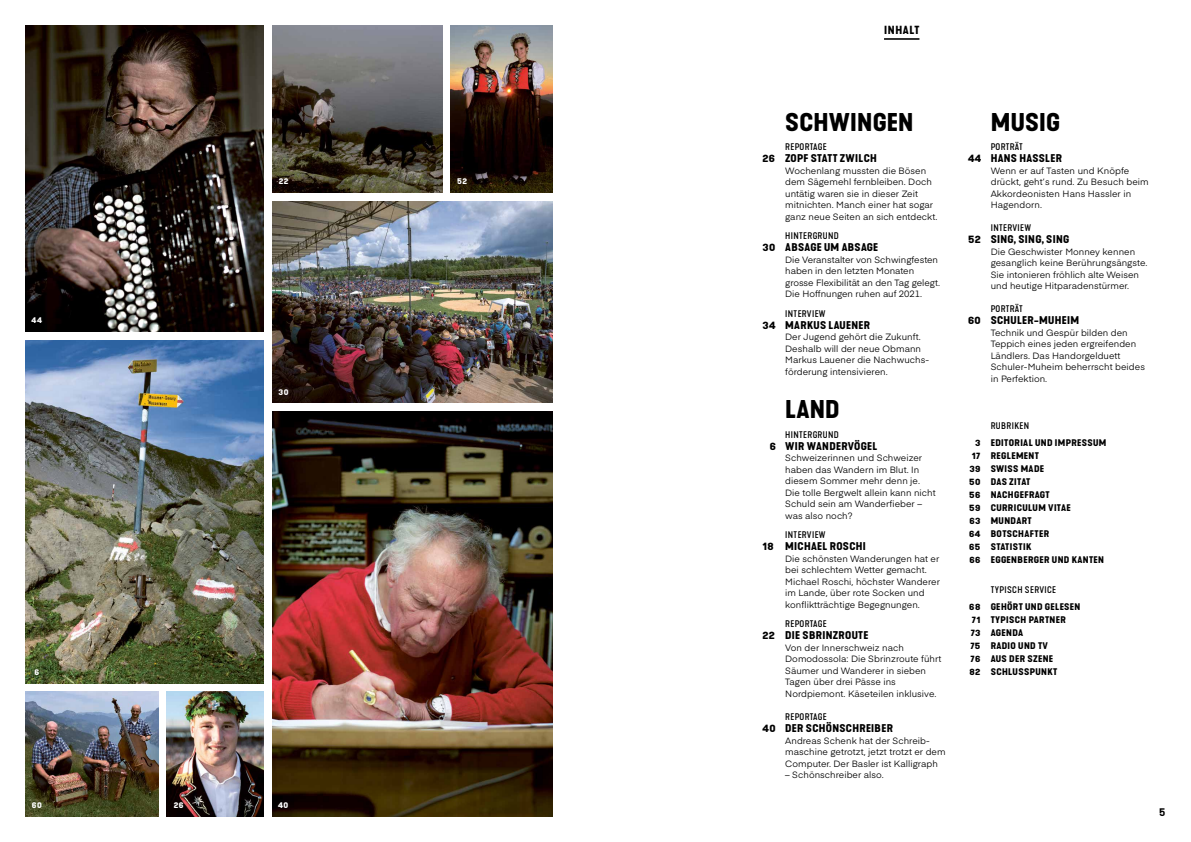
<style>
.page{position:relative;width:1191px;height:842px;background:#fff}
.page>*{position:absolute;margin:0;border:0;box-sizing:border-box;transform-origin:0 0}
.t1{font:700 expanded 24px "Kapra Neue";letter-spacing:.01em;color:#000}
.t2{font:700 expanded 11px "Kapra Neue";letter-spacing:.06em;color:#000}
.t3{font:600 expanded 11px "Kapra Neue";color:#000}
.t4{font:700 expanded 10.5px "Kapra Neue";letter-spacing:.03em;color:#000}
.t5{font:9px/11.5px "Eina 02";letter-spacing:.005em;color:#000}
.t6{font:700 expanded 9px/13px "Kapra Neue";letter-spacing:.04em;color:#000}
.t7{font:500 expanded 9px "Kapra Neue";letter-spacing:.04em;color:#000}
.t8{font:700 expanded 8.2px "Kapra Neue";letter-spacing:.04em;color:#fff}
</style>
<div class="page">
<img style="left:272px;top:201px;width:281px;height:202px">
<img style="left:272px;top:26px;width:170px;height:167px">
<img style="left:451px;top:26px;width:102px;height:167px">
<img style="left:26px;top:26px;width:238px;height:306px">
<img style="left:26px;top:340px;width:238px;height:343px">
<hr style="left:884px;top:38px;width:35px;height:2px;background:#000">
<img style="left:272px;top:411px;width:281px;height:405px">
<img style="left:26px;top:692px;width:133px;height:124px">
<img style="left:167px;top:692px;width:96px;height:124px">
<p class="t8" style="left:32px;top:315px;width:12px">44</p>
<p class="t8" style="left:34px;top:666px;width:6px">6</p>
<p class="t8" style="left:279px;top:176px;width:11px">22</p>
<p class="t8" style="left:457px;top:176px;width:11px">52</p>
<p class="t8" style="left:279px;top:386px;width:11px">30</p>
<p class="t8" style="left:32px;top:800px;width:11px">60</p>
<p class="t8" style="left:174px;top:800px;width:11px">26</p>
<p class="t8" style="left:278px;top:800px;width:12px">40</p>
<p class="t2" style="left:884px;top:23px;width:37px">INHALT</p>
<h1 class="t1" style="left:785px;top:106px;width:130px">SCHWINGEN</h1>
<p class="t7" style="left:785px;top:142px;width:43px">REPORTAGE</p>
<p class="t4" style="left:762px;top:152px;width:116px">26 ZOPF STATT ZWILCH</p>
<p class="t5" style="left:785px;top:164px;width:154px">Wochenlang mussten die Bösen dem Sägemehl fernbleiben. Doch untätig waren sie in dieser Zeit mitnichten. Manch einer hat sogar ganz neue Seiten an sich entdeckt.</p>
<p class="t7" style="left:785px;top:231px;width:55px">HINTERGRUND</p>
<p class="t4" style="left:762px;top:241px;width:117px">30 ABSAGE UM ABSAGE</p>
<p class="t5" style="left:785px;top:253px;width:156px">Die Veranstalter von Schwingfesten haben in den letzten Monaten grosse Flexibilität an den Tag gelegt.<br>Die Hoffnungen ruhen auf 2021.</p>
<p class="t7" style="left:785px;top:308px;width:42px">INTERVIEW</p>
<p class="t4" style="left:762px;top:318px;width:109px">34 MARKUS LAUENER</p>
<p class="t5" style="left:785px;top:331px;width:145px">Der Jugend gehört die Zukunft.<br>Deshalb will der neue Obmann<br>Markus Lauener die Nachwuchs&shy;förderung intensivieren.</p>
<h1 class="t1" style="left:785px;top:394px;width:56px">LAND</h1>
<p class="t7" style="left:785px;top:429px;width:55px">HINTERGRUND</p>
<p class="t4" style="left:769px;top:439px;width:109px">6 WIR WANDERVÖGEL</p>
<p class="t5" style="left:785px;top:452px;width:152px">Schweizerinnen und Schweizer haben das Wandern im Blut. In diesem Sommer mehr denn je.<br>Die tolle Bergwelt allein kann nicht<br>Schuld sein am Wanderfieber – was also noch?</p>
<p class="t7" style="left:785px;top:530px;width:42px">INTERVIEW</p>
<p class="t4" style="left:762px;top:540px;width:105px">18 MICHAEL ROSCHI</p>
<p class="t5" style="left:785px;top:552px;width:156px">Die schönsten Wanderungen hat er bei schlechtem Wetter gemacht.<br>Michael Roschi, höchster Wanderer im Lande, über rote Socken und konfliktträchtige Begegnungen.</p>
<p class="t7" style="left:785px;top:619px;width:43px">REPORTAGE</p>
<p class="t4" style="left:762px;top:629px;width:107px">22 DIE SBRINZROUTE</p>
<p class="t5" style="left:785px;top:641px;width:158px">Von der Innerschweiz nach<br>Domodossola: Die Sbrinzroute führt<br>Säumer und Wanderer in sieben<br>Tagen über drei Pässe ins<br>Nordpiemont. Käseteilen inklusive.</p>
<p class="t7" style="left:785px;top:712px;width:43px">REPORTAGE</p>
<p class="t4" style="left:762px;top:722px;width:132px">40 DER SCHÖNSCHREIBER</p>
<p class="t5" style="left:785px;top:734px;width:162px">Andreas Schenk hat der Schreib&shy;maschine getrotzt, jetzt trotzt er dem<br>Computer. Der Basler ist Kalligraph</p>
<p class="t5" style="left:785px;top:769px;width:100px">– Schönschreiber also.</p>
<h1 class="t1" style="left:990px;top:106px;width:71px">MUSIG</h1>
<p class="t7" style="left:990px;top:142px;width:34px">PORTRÄT</p>
<p class="t4" style="left:968px;top:152px;width:95px">44 HANS HASSLER</p>
<p class="t5" style="left:990px;top:164px;width:160px">Wenn er auf Tasten und Knöpfe drückt, geht’s rund. Zu Besuch beim<br>Akkordeonisten Hans Hassler in<br>Hagendorn.</p>
<p class="t7" style="left:990px;top:223px;width:42px">INTERVIEW</p>
<p class="t4" style="left:968px;top:233px;width:103px">52 SING, SING, SING</p>
<p class="t5" style="left:990px;top:245px;width:158px">Die Geschwister Monney kennen gesanglich keine Berührungsängste.<br>Sie intonieren fröhlich alte Weisen und heutige Hitparadenstürmer.</p>
<p class="t7" style="left:990px;top:304px;width:34px">PORTRÄT</p>
<p class="t4" style="left:968px;top:314px;width:112px">60 SCHULER-MUHEIM</p>
<p class="t5" style="left:990px;top:326px;width:156px">Technik und Gespür bilden den<br>Teppich eines jeden ergreifenden<br>Ländlers. Das Handorgelduett<br>Schuler-Muheim beherrscht beides in Perfektion.</p>
<p class="t7" style="left:990px;top:420px;width:40px">RUBRIKEN</p>
<p class="t6" style="left:975px;top:436px;width:133px">3 EDITORIAL UND IMPRESSUM</p>
<p class="t6" style="left:972px;top:449px;width:69px">17 REGLEMENT</p>
<p class="t6" style="left:969px;top:462px;width:76px">39 SWISS MADE</p>
<p class="t6" style="left:969px;top:475px;width:63px">50 DAS ZITAT</p>
<p class="t6" style="left:969px;top:488px;width:82px">56 NACHGEFRAGT</p>
<p class="t6" style="left:969px;top:501px;width:103px">59 CURRICULUM VITAE</p>
<p class="t6" style="left:969px;top:514px;width:64px">63 MUNDART</p>
<p class="t6" style="left:969px;top:527px;width:82px">64 BOTSCHAFTER</p>
<p class="t6" style="left:969px;top:540px;width:64px">65 STATISTIK</p>
<p class="t6" style="left:969px;top:553px;width:136px">66 EGGENBERGER UND KANTEN</p>
<p class="t7" style="left:990px;top:585px;width:67px">TYPISCH SERVICE</p>
<p class="t6" style="left:969px;top:601px;width:113px">68 GEHÖRT UND GELESEN<br>71 TYPISCH PARTNER<br>73 AGENDA<br>75 RADIO UND TV<br>76 AUS DER SZENE<br>82 SCHLUSSPUNKT</p>
<p class="t3" style="left:1159px;top:805px;width:8px">5</p>
</div>
